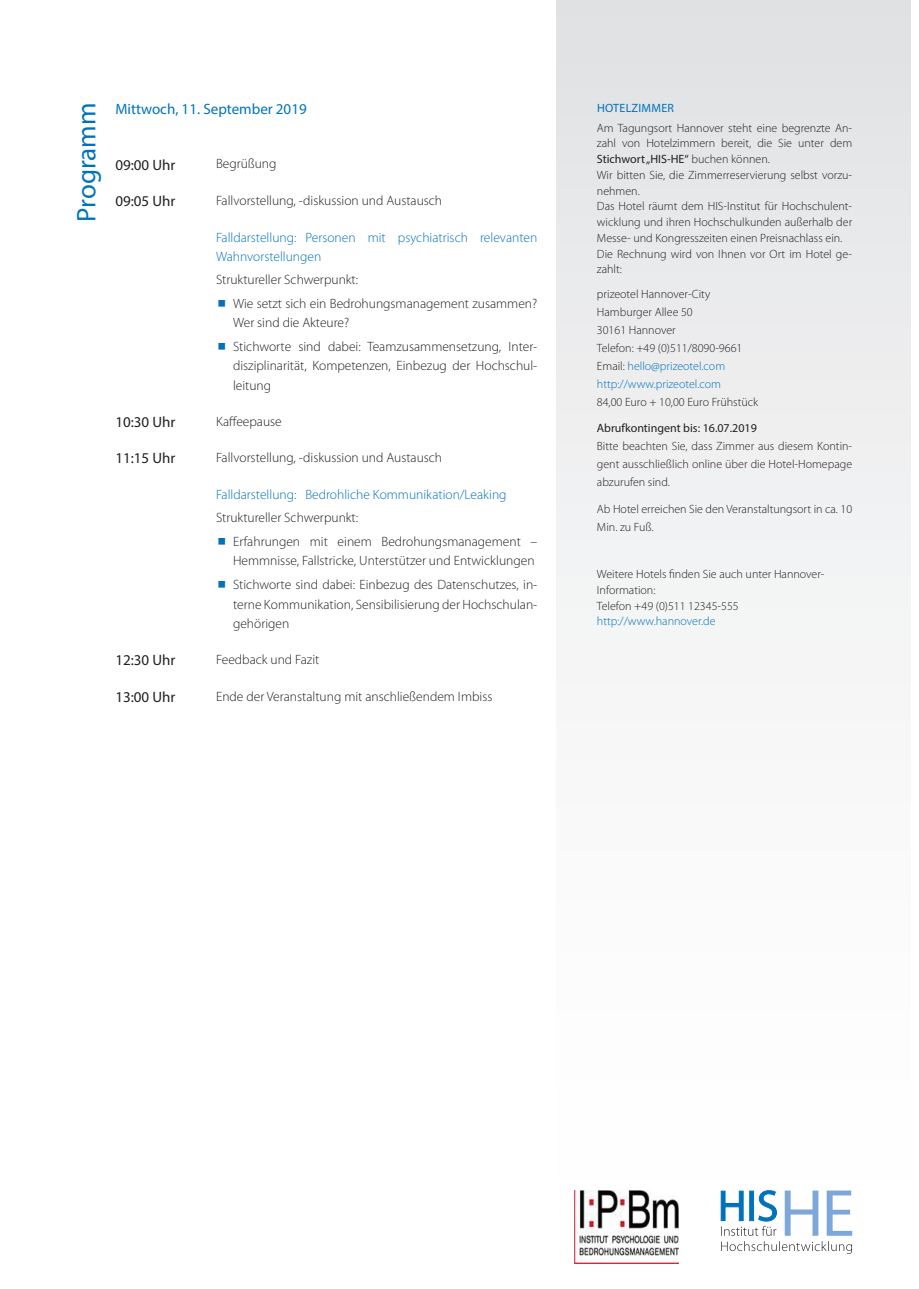
<style>
.page{position:relative;width:919px;height:1289px;background:#fff}
.page>*{position:absolute;margin:0;border:0;box-sizing:border-box;transform-origin:0 0}
.t1{font:27px "Myriad Pro";letter-spacing:-.005em;color:#0072bc}
.t2{font:15px "Myriad Pro";color:#231f20}
.t3{font:15px "Myriad Pro";color:#0072bc}
.t4{font:300 13.5px/23.7px "Myriad Pro";color:#231f20}
.t5{font:300 13.5px/18.8px "Myriad Pro";color:#0072bc}
.t6{font:300 12px/15.8px "Myriad Pro";color:#231f20}
.t7{font:12px "Myriad Pro";color:#231f20}
.t8{font:300 12px "Myriad Pro";color:#0072bc}
.t9{font:12px "Myriad Pro";letter-spacing:.02em;color:#0072bc}
.s1{font-weight:400}
.s2{color:#0072bc}
</style>
<div class="page">
<div style="left:556px;top:0;width:354px;height:1276px;background:linear-gradient(to bottom,#e3e4e6,#fff)"></div>
<svg style="left:784px;top:1190px;width:34px;height:45px"></svg>
<svg style="left:826px;top:1190px;width:26px;height:45px"></svg>
<svg style="left:721px;top:1241px;width:131px;height:12px"></svg>
<svg style="left:721px;top:1190px;width:55px;height:45px"></svg>
<img style="left:574px;top:1189px;width:104px;height:74px">
<h1 class="t1" style="left:70px;top:222px;width:120px;rotate:-90deg">Programm</h1>
<p class="t3" style="left:115px;top:100px;width:193px">Mittwoch, 11. September 2019</p>
<p class="t2" style="left:115px;top:155px;width:61px">09:00 Uhr</p>
<p class="t4" style="left:216px;top:152px;width:62px">Begrüßung</p>
<p class="t2" style="left:115px;top:192px;width:61px">09:05 Uhr</p>
<p class="t4" style="left:216px;top:189px;width:228px">Fallvorstellung, -diskussion und Austausch</p>
<p class="t5" style="left:216px;top:228px;width:323px">Falldarstellung: Personen mit psychiatrisch relevanten<br>Wahnvorstellungen</p>
<p class="t4" style="left:233px;top:267px;width:306px;text-indent:-17px">Struktureller Schwerpunkt:<br>Wie setzt sich ein Bedrohungsmanagement zusammen?</p>
<p class="t4" style="left:233px;top:310px;width:306px">Wer sind die Akteure?<br>Stichworte sind dabei: Teamzusammensetzung, Inter-</p>
<p class="t4" style="left:233px;top:356px;width:306px;line-height:19.5px">disziplinarität, Kompetenzen, Einbezug der Hochschul&shy;leitung</p>
<p class="t2" style="left:115px;top:412px;width:61px">10:30 Uhr</p>
<p class="t4" style="left:216px;top:409px;width:67px">Kaffeepause</p>
<p class="t2" style="left:115px;top:449px;width:61px">11:15 Uhr</p>
<p class="t4" style="left:216px;top:446px;width:228px">Fallvorstellung, -diskussion und Austausch</p>
<p class="t5" style="left:216px;top:485px;width:292px">Falldarstellung: Bedrohliche Kommunikation/Leaking</p>
<p class="t4" style="left:233px;top:505px;width:306px;text-indent:-17px">Struktureller Schwerpunkt:<br>Erfahrungen mit einem Bedrohungsmanagement –</p>
<p class="t4" style="left:233px;top:549px;width:306px">Hemmnisse, Fallstricke, Unterstützer und Entwicklungen<br>Stichworte sind dabei: Einbezug des Datenschutzes, in-</p>
<p class="t4" style="left:233px;top:594px;width:306px;line-height:19.5px">terne Kommunikation, Sensibilisierung der Hochschulan&shy;gehörigen</p>
<p class="t2" style="left:115px;top:650px;width:61px">12:30 Uhr</p>
<p class="t4" style="left:216px;top:647px;width:105px">Feedback und Fazit</p>
<p class="t2" style="left:115px;top:687px;width:61px">13:00 Uhr</p>
<p class="t4" style="left:216px;top:684px;width:278px">Ende der Veranstaltung mit anschließendem Imbiss</p>
<p class="t9" style="left:597px;top:100px;width:78px">HotelZIMMER</p>
<p class="t6" style="left:597px;top:120px;width:257px">Am Tagungsort Hannover steht eine begrenzte An&shy;zahl von Hotelzimmern bereit, die Sie unter dem <span class="s1">Stichwort „HIS-HE“</span> buchen können.<br>Wir bitten Sie, die Zimmerreservierung selbst vorzu&shy;nehmen.<br>Das Hotel räumt dem HIS-Institut für Hochschulent&shy;wicklung und ihren Hochschulkunden außerhalb der Messe- und Kongresszeiten einen Preisnachlass ein.<br>Die Rechnung wird von Ihnen vor Ort im Hotel ge&shy;zahlt:</p>
<p class="t6" style="left:597px;top:284px;width:147px;line-height:18px">prizeotel Hannover-City<br>Hamburger Allee 50<br>30161 Hannover<br>Telefon: +49 (0)511/8090-9661<br>Email: <span class="s2">hello@prizeotel.com http://www.prizeotel.com</span></p>
<p class="t6" style="left:597px;top:394px;width:163px">84,00 Euro + 10,00 Euro Frühstück</p>
<p class="t7" style="left:597px;top:421px;width:161px">Abrufkontingent bis: 16.07.2019</p>
<p class="t6" style="left:597px;top:437px;width:257px;line-height:18px;text-align:justify">Bitte beachten Sie, dass Zimmer aus diesem Kontin&shy;gent ausschließlich online über die Hotel-Homepage abzurufen sind.</p>
<p class="t6" style="left:597px;top:499px;width:257px;line-height:18px">Ab Hotel erreichen Sie den Veranstaltungsort in ca. 10<br>Min. zu Fuß.</p>
<p class="t6" style="left:597px;top:566px;width:229px">Weitere Hotels finden Sie auch unter Hannover-<br>Information:<br>Telefon +49 (0)511 12345-555</p>
<p class="t8" style="left:597px;top:614px;width:120px">http://www.hannover.de</p>
</div>
